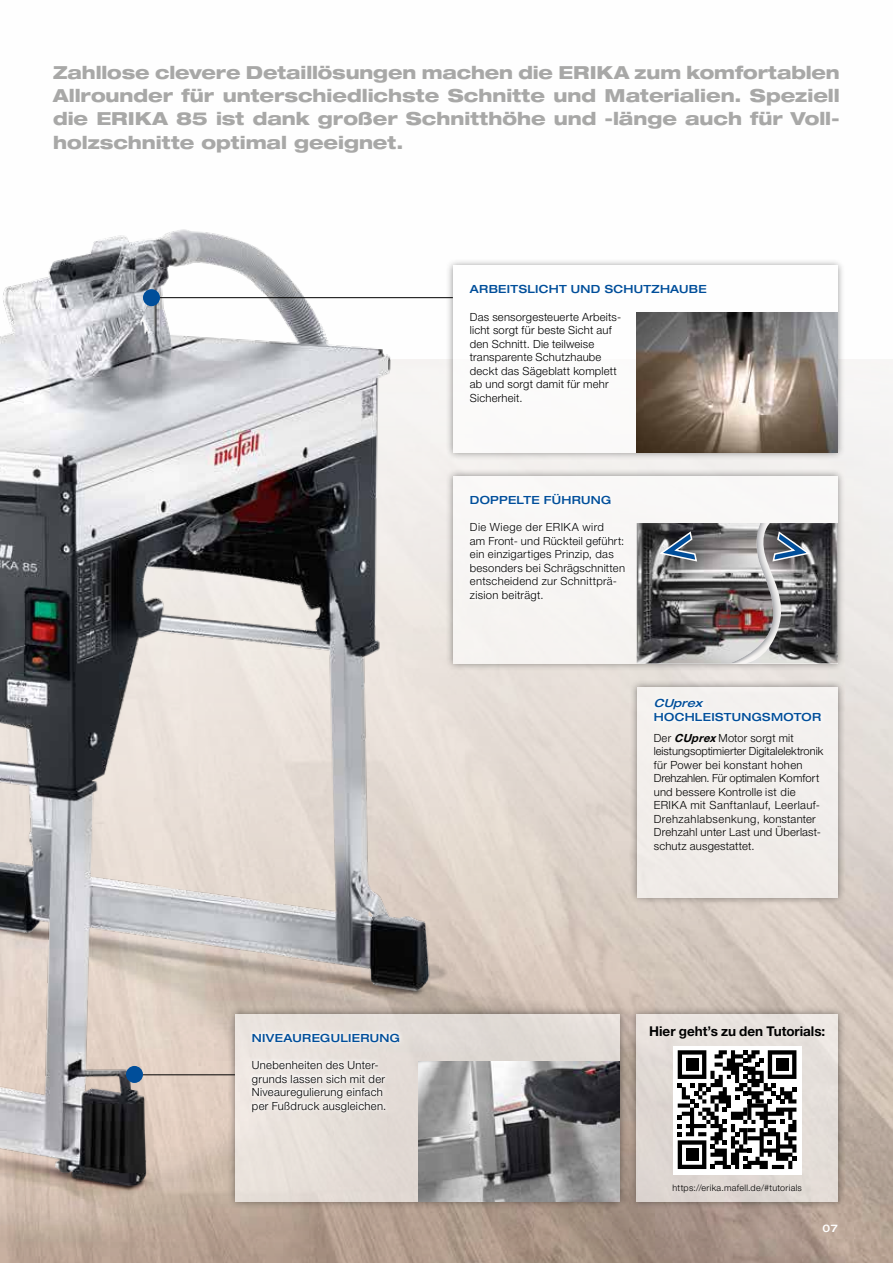
<style>
.page{position:relative;width:893px;height:1263px;background:#fff}
.page>*{position:absolute;margin:0;border:0;box-sizing:border-box;transform-origin:0 0}
.t1{font:800 expanded 18px/23.4px "Helvetica Neue LT Pro";letter-spacing:-.005em;color:#a8a8a7;text-align:justify}
.t2{font:700 13.5px "Helvetica Neue LT Pro";color:#000}
.t3{font:300 11.25px/13.5px "Helvetica Neue LT Pro";letter-spacing:.02em;color:#000}
.t4{font:500 expanded 11.25px "Helvetica Neue LT Pro";letter-spacing:.03em;color:#004e9a}
.t5{font:italic 500 expanded 11.25px "Helvetica Neue LT Pro";color:#004e9a}
.t6{font:500 expanded 10.5px "Helvetica Neue LT Pro";color:#fff}
.t7{font:300 9px "Helvetica Neue LT Pro";letter-spacing:.035em;color:#000}
.s1{font-weight:700;font-style:italic}
</style>
<div class="page">
<img style="left:0;top:229px;width:893px;height:1034px">
<div style="left:445px;top:258px;width:400px;height:203px;background:#000;opacity:.7"></div>
<div style="left:453px;top:266px;width:385px;height:187px;background:#fff"></div>
<div style="left:445px;top:468px;width:400px;height:203px;background:#000;opacity:.7"></div>
<div style="left:453px;top:476px;width:385px;height:187px;background:#f9f7f6"></div>
<div style="left:227px;top:1006px;width:400px;height:203px;background:#000;opacity:.7"></div>
<div style="left:235px;top:1014px;width:385px;height:187px;background:#e4ddd7"></div>
<div style="left:629px;top:679px;width:217px;height:226px;background:#000;opacity:.7"></div>
<div style="left:637px;top:687px;width:201px;height:210px;background:#f2eeeb"></div>
<img style="left:637px;top:313px;width:201px;height:140px">
<img style="left:419px;top:1061px;width:201px;height:140px">
<div style="left:629px;top:1006px;width:217px;height:203px;background:#000;opacity:.7"></div>
<div style="left:637px;top:1014px;width:201px;height:187px;background:#e3ddd7"></div>
<img style="left:812px;top:523px;width:26px;height:140px">
<div style="left:467px;top:489px;width:148px;height:19px;background:#fff"></div>
<div style="left:249px;top:1029px;width:155px;height:17px;background:linear-gradient(to right,#f3efed,#efebe8)"></div>
<div style="left:650px;top:695px;width:175px;height:30px;background:#f5f3f1"></div>
<svg style="left:248px;top:1056px;width:137px;height:60px;fill:#efeae6"></svg>
<hr style="left:151px;top:297px;width:302px;height:1px;background:#000">
<div style="left:143px;top:289px;width:17px;height:17px;background:#004e9a;border-radius:50%"></div>
<hr style="left:143px;top:1074px;width:92px;height:1px;background:#000">
<div style="left:126px;top:1066px;width:17px;height:17px;background:#004e9a;border-radius:50%"></div>
<div style="left:673px;top:1046px;width:128px;height:128px;background:#fff"></div>
<svg style="left:637px;top:523px;width:175px;height:140px;background:#747173"></svg>
<svg style="left:678px;top:1050px;width:118px;height:119px"></svg>
<div style="left:686px;top:1058px;width:12px;height:13px;background:#000"></div>
<div style="left:776px;top:1058px;width:12px;height:13px;background:#000"></div>
<div style="left:686px;top:1148px;width:12px;height:13px;background:#000"></div>
<p class="t1" style="left:53px;top:60px;width:788px">Zahllose clevere Detaillösungen machen die ERIKA zum komfortablen Allrounder für unterschiedlichste Schnitte und Materialien. Speziell die ERIKA 85 ist dank großer Schnitthöhe und -länge auch für Voll&shy;holzschnitte optimal geeignet.</p>
<p class="t4" style="left:470px;top:282px;width:238px">ARBEITSLICHT UND SCHUTZHAUBE</p>
<p class="t3" style="left:470px;top:310px;width:153px">Das sensorgesteuerte Arbeits&shy;licht sorgt für beste Sicht auf den Schnitt. Die teilweise transparente Schutzhaube deckt das Sägeblatt komplett ab und sorgt damit für mehr<br>Sicherheit.</p>
<p class="t4" style="left:470px;top:492px;width:143px">DOPPELTE FÜHRUNG</p>
<p class="t4" style="left:252px;top:1030px;width:150px">NIVEAUREGULIERUNG</p>
<p class="t3" style="left:252px;top:1058px;width:136px">Unebenheiten des Unter&shy;grunds lassen sich mit der<br>Niveauregulierung einfach per Fußdruck ausgleichen.</p>
<p class="t3" style="left:470px;top:520px;width:157px">Die Wiege der ERIKA wird<br>am Front- und Rückteil geführt: ein einzigartiges Prinzip, das besonders bei Schrägschnitten entscheidend zur Schnittprä&shy;zision beiträgt.</p>
<p class="t5" style="left:654px;top:696px;width:54px">CUprex</p>
<p class="t4" style="left:654px;top:710px;width:169px">HOCHLEISTUNGSMOTOR</p>
<p class="t3" style="left:654px;top:731px;width:171px">Der <span class="s1">CUprex</span>Motor sorgt mit leistungsoptimierter Digitalelektronik für Power bei konstant hohen<br>Drehzahlen. Für optimalen Komfort und bessere Kontrolle ist die<br>ERIKA mit Sanftanlauf, Leerlauf-<br>Drehzahlabsenkung, konstanter<br>Drehzahl unter Last und Überlast&shy;schutz ausgestattet.</p>
<p class="t2" style="left:649px;top:1022px;width:178px">Hier geht’s zu den Tutorials:</p>
<p class="t7" style="left:672px;top:1182px;width:131px">https://erika.mafell.de/#tutorials</p>
<p class="t6" style="left:822px;top:1222px;width:17px">07</p>
</div>
